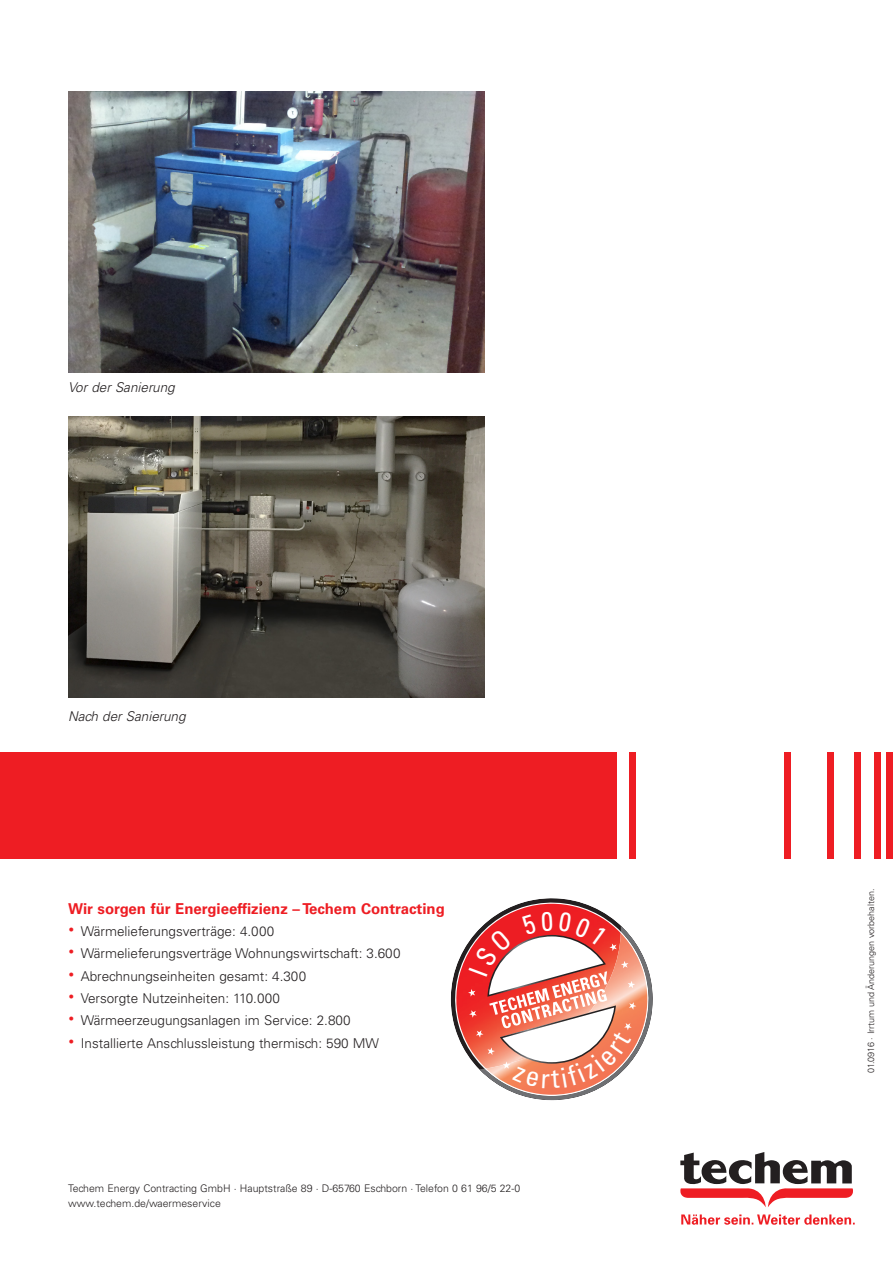
<style>
.page{position:relative;width:893px;height:1263px;background:#fff}
.page>*{position:absolute;margin:0;border:0;box-sizing:border-box;transform-origin:0 0}
.t1{font:700 15px "Univers";color:#ee1d23}
.t2{font:300 13.5px "Univers";color:#231f20}
.t3{font:italic 300 13.5px "Univers";color:#231f20}
.t4{font:300 10.5px/15px "Univers";color:#231f20}
.t5{font:300 9px "Univers";color:#231f20}
.s1{font-family:"Helvetica";font-weight:400;font-size:18px;color:#ee1d23}
</style>
<div class="page">
<svg style="left:680px;top:1152px;width:173px;height:55px"></svg>
<svg style="left:681px;top:1214px;width:174px;height:11px"></svg>
<div style="left:887px;top:753px;width:6px;height:106px;background:#ee1d23"></div>
<div style="left:0;top:753px;width:617px;height:106px;background:#ee1d23"></div>
<div style="left:629px;top:753px;width:7px;height:106px;background:#ee1d23"></div>
<div style="left:784px;top:753px;width:7px;height:106px;background:#ee1d23"></div>
<div style="left:827px;top:753px;width:6px;height:106px;background:#ee1d23"></div>
<div style="left:855px;top:753px;width:6px;height:106px;background:#ee1d23"></div>
<div style="left:874px;top:753px;width:6px;height:106px;background:#ee1d23"></div>
<img style="left:68px;top:416px;width:417px;height:281px">
<img style="left:68px;top:91px;width:417px;height:281px">
<svg style="left:451px;top:898px;width:202px;height:202px"></svg>
<p class="t3" style="left:68px;top:379px;width:108px">Vor der Sanierung</p>
<p class="t3" style="left:68px;top:708px;width:119px">Nach der Sanierung</p>
<p class="t1" style="left:68px;top:900px;width:378px">Wir sorgen für Energieeffizienz – Techem Contracting</p>
<p class="t2" style="left:68px;top:923px;width:208px"><span class="s1">•</span> Wärmelieferungsverträge: 4.000</p>
<p class="t2" style="left:68px;top:945px;width:334px"><span class="s1">•</span> Wärmelieferungsverträge Wohnungswirtschaft: 3.600</p>
<p class="t2" style="left:68px;top:968px;width:240px"><span class="s1">•</span> Abrechnungseinheiten gesamt: 4.300</p>
<p class="t2" style="left:68px;top:990px;width:214px"><span class="s1">•</span> Versorgte Nutzeinheiten: 110.000</p>
<p class="t2" style="left:68px;top:1012px;width:284px"><span class="s1">•</span> Wärmeerzeugungsanlagen im Service: 2.800</p>
<p class="t2" style="left:68px;top:1034px;width:313px"><span class="s1">•</span> Installierte Anschlussleistung thermisch: 590 MW</p>
<p class="t4" style="left:68px;top:1180px;width:454px">Techem Energy Contracting GmbH · Hauptstraße 89 · D-65760 Eschborn · Telefon 0 61 96/5 22-0 www.techem.de/waermeservice</p>
<p class="t5" style="left:865px;top:1072px;width:185px;rotate:-90deg">01.0916 · Irrtum und Änderungen vorbehalten.</p>
</div>
